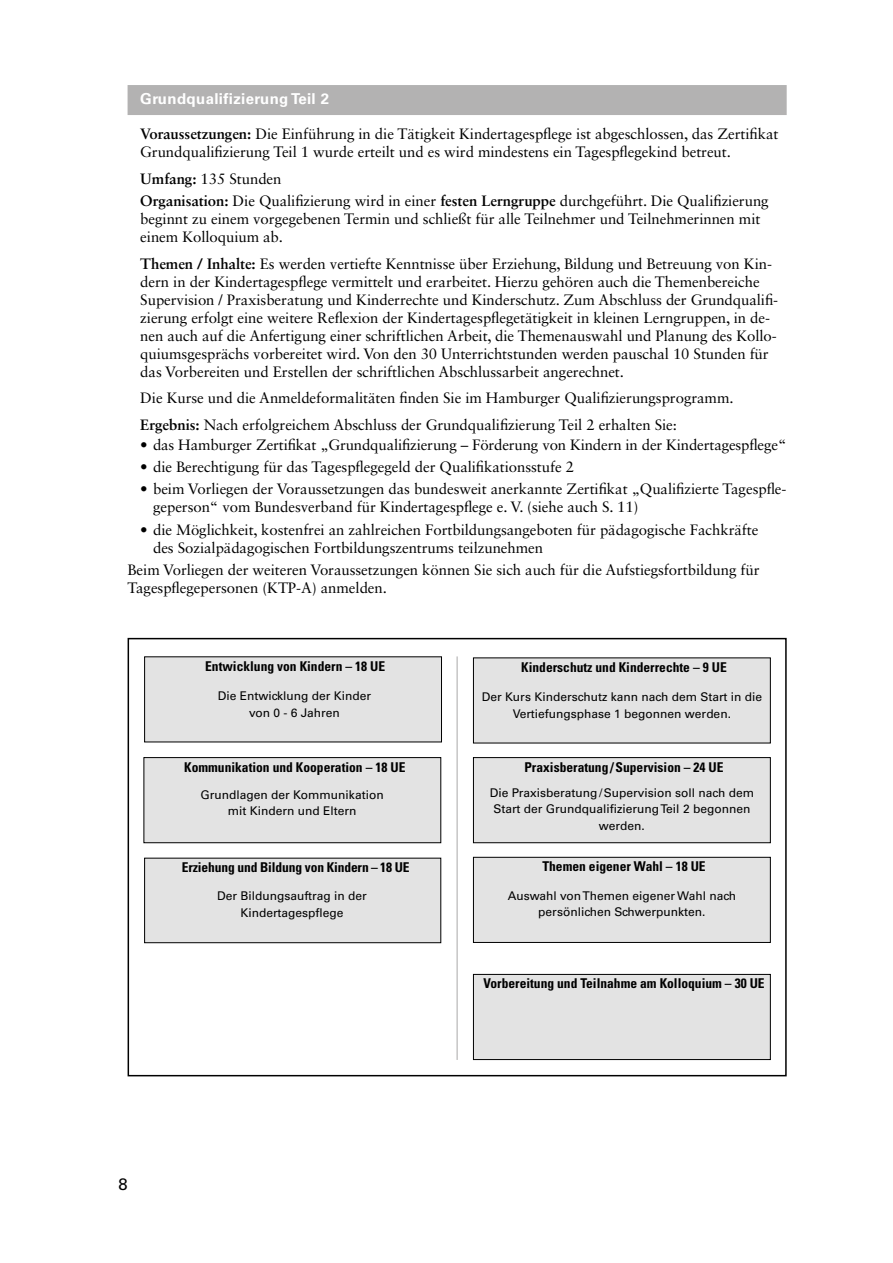
<style>
.page{position:relative;width:893px;height:1263px;background:#fff}
.page>*{position:absolute;margin:0;border:0;box-sizing:border-box;transform-origin:0 0}
.t1{font:16.5px "Univers LT Std";color:#000}
.t2{font:15px/18px "Sabon LT Std";letter-spacing:-.005em;color:#000}
.t3{font:700 15px "Univers LT Std";letter-spacing:.025em;color:#fff}
.t4{font:700 condensed 13.5px "Univers LT Std";color:#000}
.t5{font:12px/16.5px "Univers LT Std";color:#000;text-align:center}
.s1{font-weight:700}
</style>
<div class="page">
<div style="left:128px;top:85px;width:659px;height:30px;background:#b3b2b2"></div>
<div style="left:128px;top:638px;width:659px;height:438px;border:2px solid #000"></div>
<div style="left:144px;top:656px;width:298px;height:86px;background:#e3e3e3"></div>
<div style="left:473px;top:657px;width:298px;height:86px;background:#e3e3e3"></div>
<div style="left:473px;top:757px;width:298px;height:86px;background:#e3e3e3;border:1px solid #000"></div>
<div style="left:473px;top:857px;width:298px;height:86px;background:#e3e3e3;border:1px solid #000"></div>
<div style="left:473px;top:974px;width:298px;height:86px;background:#e3e3e3;border:1px solid #000"></div>
<div style="left:144px;top:757px;width:297px;height:86px;background:#e3e3e3;border:1px solid #000"></div>
<div style="left:144px;top:858px;width:297px;height:85px;background:#e3e3e3;border:1px solid #000"></div>
<hr style="left:457px;top:656px;width:1px;height:404px;background:#b3b2b2">
<p class="t3" style="left:140px;top:90px;width:190px">Grundqualifizierung Teil 2</p>
<p class="t2" style="left:140px;top:125px;width:640px"><span class="s1">Voraussetzungen:</span> Die Einführung in die Tätigkeit Kindertagespflege ist abgeschlossen, das Zertifikat<br>Grundqualifizierung Teil 1 wurde erteilt und es wird mindestens ein Tagespflegekind betreut.</p>
<p class="t2" style="left:140px;top:167px;width:630px;line-height:22.2px"><span class="s1">Umfang:</span> 135 Stunden<br><span class="s1">Organisation:</span> Die Qualifizierung wird in einer <span class="s1">festen Lerngruppe</span> durchgeführt. Die Qualifizierung</p>
<p class="t2" style="left:140px;top:210px;width:622px">beginnt zu einem vorgegebenen Termin und schließt für alle Teilnehmer und Teilnehmerinnen mit einem Kolloquium ab.</p>
<p class="t2" style="left:140px;top:254px;width:639px"><span class="s1">Themen / Inhalte:</span> Es werden vertiefte Kenntnisse über Erziehung, Bildung und Betreuung von Kin&shy;dern in der Kindertagespflege vermittelt und erarbeitet. Hierzu gehören auch die Themenbereiche Supervision / Praxisberatung und Kinderrechte und Kinderschutz. Zum Abschluss der Grundqualifi&shy;zierung erfolgt eine weitere Reflexion der Kindertagespflegetätigkeit in kleinen Lerngruppen, in de&shy;nen auch auf die Anfertigung einer schriftlichen Arbeit, die Themenauswahl und Planung des Kollo&shy;quiumsgesprächs vorbereitet wird. Von den 30 Unterrichtstunden werden pauschal 10 Stunden für das Vorbereiten und Erstellen der schriftlichen Abschlussarbeit angerechnet.</p>
<p class="t2" style="left:140px;top:385px;width:595px;line-height:26.5px">Die Kurse und die Anmeldeformalitäten finden Sie im Hamburger Qualifizierungsprogramm.<br><span class="s1">Ergebnis:</span> Nach erfolgreichem Abschluss der Grundqualifizierung Teil 2 erhalten Sie:</p>
<p class="t2" style="left:140px;top:435px;width:647px">• das Hamburger Zertifikat „Grundqualifizierung – Förderung von Kindern in der Kindertagespflege“</p>
<p class="t2" style="left:140px;top:458px;width:435px">• die Berechtigung für das Tagespflegegeld der Qualifikationsstufe 2</p>
<p class="t2" style="left:153px;top:480px;width:635px;text-indent:-13px">• beim Vorliegen der Voraussetzungen das bundesweit anerkannte Zertifikat „Qualifizierte Tagespfle&shy;geperson“ vom Bundesverband für Kindertagespflege e. V. (siehe auch S. 11)</p>
<p class="t2" style="left:153px;top:520px;width:607px;text-indent:-13px">• die Möglichkeit, kostenfrei an zahlreichen Fortbildungsangeboten für pädagogische Fachkräfte des Sozialpädagogischen Fortbildungszentrums teilzunehmen</p>
<p class="t2" style="left:128px;top:560px;width:633px">Beim Vorliegen der weiteren Voraussetzungen können Sie sich auch für die Aufstiegsfortbildung für<br>Tagespflegepersonen (KTP-A) anmelden.</p>
<p class="t4" style="left:205px;top:658px;width:181px">Entwicklung von Kindern – 18 UE</p>
<p class="t4" style="left:521px;top:659px;width:207px">Kinderschutz und Kinderrechte – 9 UE</p>
<p class="t5" style="left:218px;top:688px;width:155px">Die Entwicklung der Kinder von 0 - 6 Jahren</p>
<p class="t5" style="left:482px;top:689px;width:282px">Der Kurs Kinderschutz kann nach dem Start in die<br>Vertiefungsphase 1 begonnen werden.</p>
<p class="t4" style="left:184px;top:758px;width:223px">Kommunikation und Kooperation – 18 UE</p>
<p class="t4" style="left:524px;top:758px;width:201px">Praxisberatung /Supervision – 24 UE</p>
<p class="t5" style="left:200px;top:786px;width:185px">Grundlagen der Kommunikation mit Kindern und Eltern</p>
<p class="t5" style="left:490px;top:784px;width:266px">Die Praxisberatung/Supervision soll nach dem<br>Start der Grundqualifizierung Teil 2 begonnen werden.</p>
<p class="t4" style="left:182px;top:859px;width:229px">Erziehung und Bildung von Kindern – 18 UE</p>
<p class="t4" style="left:542px;top:858px;width:165px">Themen eigener Wahl – 18 UE</p>
<p class="t5" style="left:217px;top:888px;width:151px">Der Bildungsauftrag in der<br>Kindertagespflege</p>
<p class="t5" style="left:508px;top:887px;width:230px">Auswahl von Themen eigener Wahl nach persönlichen Schwerpunkten.</p>
<p class="t4" style="left:483px;top:975px;width:283px">Vorbereitung und Teilnahme am Kolloquium – 30 UE</p>
<p class="t1" style="left:118px;top:1174px;width:11px">8</p>
</div>
